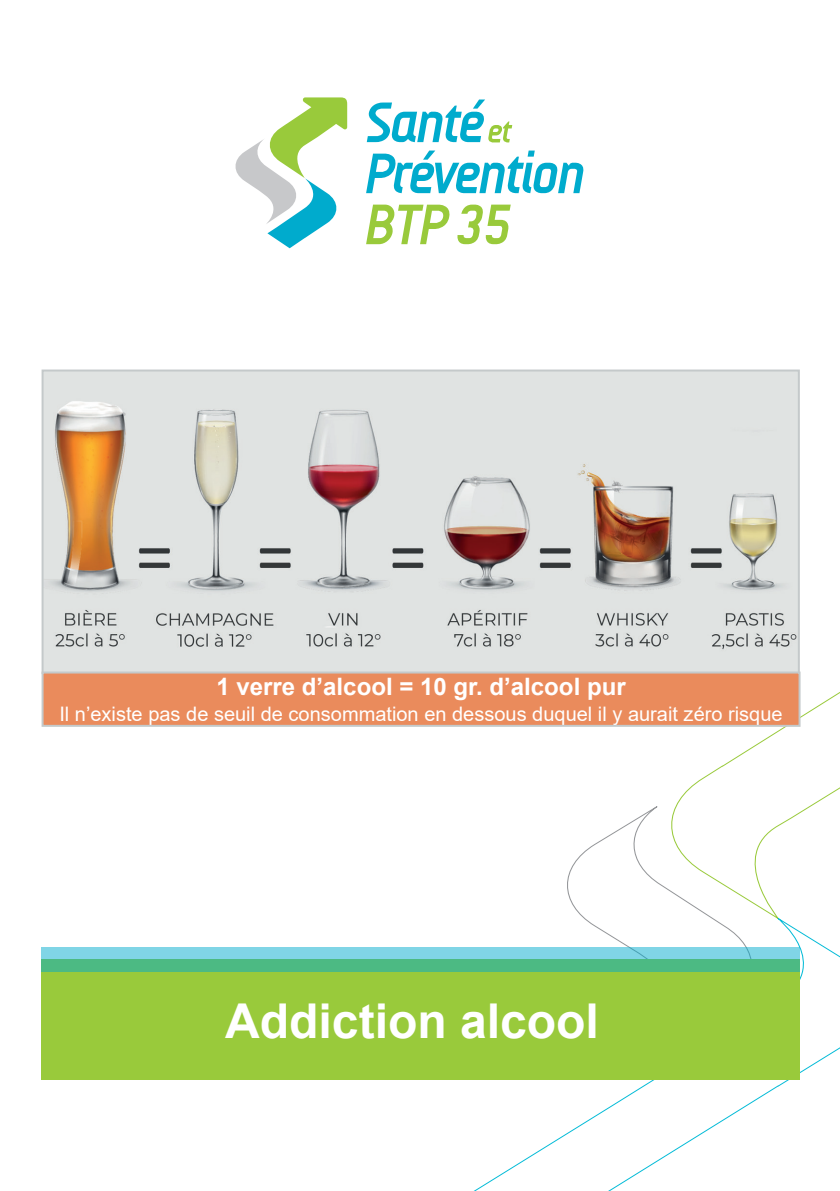
<style>
.page{position:relative;width:840px;height:1191px;background:#fff}
.page>*{position:absolute;margin:0;border:0;box-sizing:border-box;transform-origin:0 0}
.t1{font:700 48px "Arial";color:#fff}
.t2{font:700 24px "Arial";color:#fff}
.t3{font:20px "Arial";color:#fff}
</style>
<div class="page">
<svg style="left:366px;top:151px;width:218px;height:42px"></svg>
<svg style="left:366px;top:205px;width:144px;height:39px"></svg>
<svg style="left:366px;top:99px;width:146px;height:43px"></svg>
<svg style="left:235px;top:97px;width:112px;height:151px"></svg>
<svg style="left:680px;top:453px;width:159px;height:464px"></svg>
<svg style="left:474px;top:917px;width:365px;height:274px"></svg>
<svg style="left:557px;top:799px;width:204px;height:148px"></svg>
<div style="left:42px;top:959px;width:757px;height:121px;background:#99ca3b"></div>
<svg style="left:42px;top:947px;width:757px;height:25px;background:#64c6b2"></svg>
<img style="left:45px;top:372px;width:751px;height:299px">
<div style="left:43px;top:672px;width:756px;height:54px;background:#ea8b5c"></div>
<div style="left:42px;top:671px;width:758px;height:56px;border:2px solid #c4c9ca"></div>
<p class="t2" style="left:216px;top:669px;width:410px">1 verre d’alcool = 10 gr. d’alcool pur</p>
<p class="t3" style="left:59px;top:700px;width:724px">Il n’existe pas de seuil de consommation en dessous duquel il y aurait zéro risque</p>
<h1 class="t1" style="left:225px;top:987px;width:375px">Addiction alcool</h1>
</div>
